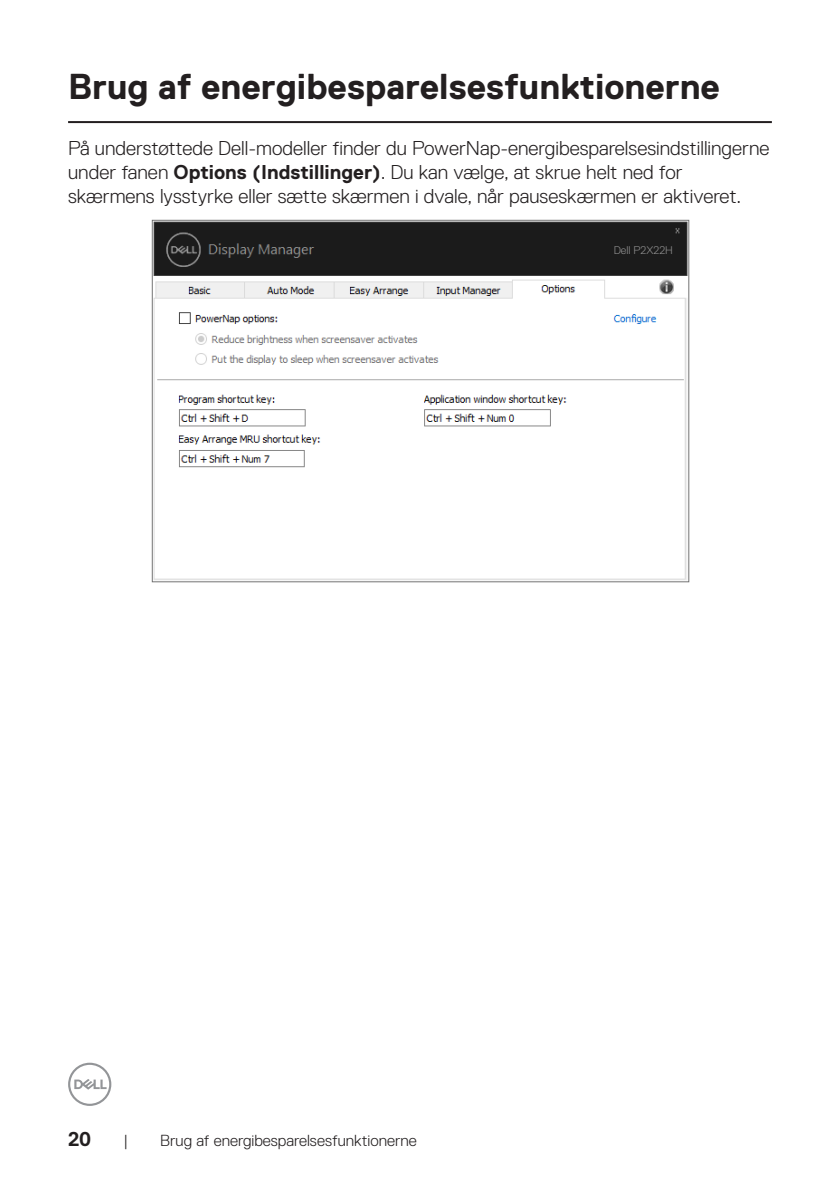
<style>
.page{position:relative;width:840px;height:1191px;background:#fff}
.page>*{position:absolute;margin:0;border:0;box-sizing:border-box;transform-origin:0 0}
.Head_1{font:700 36px "Dell Replica";color:#231f20}
.Paragraph{font:300 20px/24px "Dell Replica";color:#231f20}
.t1{font:700 20px "Dell Replica";color:#231f20}
.t2{font:300 16px "Dell Replica";color:#231f20}
.t3{font:300 11.2px "Dell Replica";color:#939393}
.s1{font-weight:700}
</style>
<div class="page">
<svg style="left:68px;top:1062px;width:43px;height:44px"></svg>
<hr style="left:68px;top:121px;width:703px;height:2px;background:#231f20">
<img style="left:151px;top:219px;width:539px;height:364px">
<div style="left:174px;top:471px;width:149px;height:45px;background:#fff"></div>
<p class="Head_1" style="left:68px;top:66px;width:653px">Brug af energibesparelsesfunktionerne</p>
<p class="Paragraph" style="left:68px;top:136px;width:702px">På understøttede Dell-modeller finder du PowerNap-energibesparelsesindstillingerne under fanen <span class="s1">Options (Indstillinger)</span>. Du kan vælge, at skrue helt ned for skærmens lysstyrke eller sætte skærmen i dvale, når pauseskærmen er aktiveret.</p>
<p class="t3" style="left:613px;top:244px;width:61px">Dell P2X22H</p>
<p class="t1" style="left:68px;top:1127px;width:25px">20</p>
<p class="t2" style="left:123px;top:1131px;width:6px">|</p>
<p class="t2" style="left:160px;top:1131px;width:258px">Brug af energibesparelsesfunktionerne</p>
</div>
